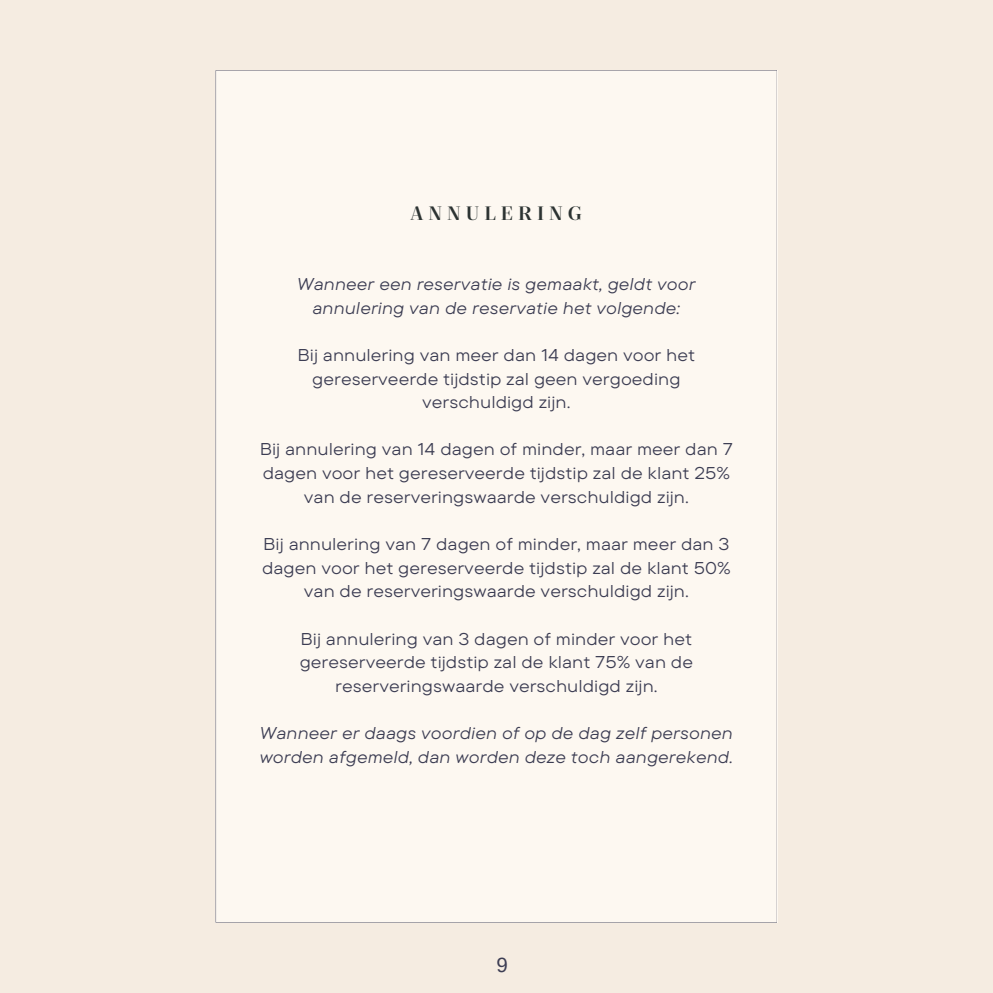
<style>
.page{position:relative;width:993px;height:993px;background:#fff}
.page>*{position:absolute;margin:0;border:0;box-sizing:border-box;transform-origin:0 0}
.t1{font:20.47px "Arimo";color:#3c3d53}
.t2{font:700 20.12px "Quinn Display";letter-spacing:.25em;color:#2c3332}
.t3{font:16.97px/23.6px "TT Commons Pro Exp";color:#3c3d53;text-align:center}
.t4{font:italic 16.97px/23.6px "TT Commons Pro Exp";color:#3c3d53;text-align:center}
</style>
<div class="page">
<div style="left:0;top:0;width:992px;height:992px;background:#f5ece1"></div>
<div style="left:215px;top:70px;width:562px;height:852px;background:#fdf8f1"></div>
<p class="t2" style="left:410px;top:201px;width:173px">ANNULERING</p>
<p class="t4" style="left:297px;top:272px;width:400px">Wanneer een reservatie is gemaakt, geldt voor annulering van de reservatie het volgende:</p>
<p class="t3" style="left:297px;top:342px;width:399px">Bij annulering van meer dan 14 dagen voor het gereserveerde tijdstip zal geen vergoeding</p>
<p class="t3" style="left:422px;top:390px;width:150px">verschuldigd zijn.</p>
<p class="t3" style="left:260px;top:437px;width:474px">Bij annulering van 14 dagen of minder, maar meer dan 7 dagen voor het gereserveerde tijdstip zal de klant 25% van de reserveringswaarde verschuldigd zijn.</p>
<p class="t3" style="left:262px;top:531px;width:470px">Bij annulering van 7 dagen of minder, maar meer dan 3 dagen voor het gereserveerde tijdstip zal de klant 50% van de reserveringswaarde verschuldigd zijn.</p>
<p class="t3" style="left:299px;top:626px;width:395px">Bij annulering van 3 dagen of minder voor het gereserveerde tijdstip zal de klant 75% van de reserveringswaarde verschuldigd zijn.</p>
<p class="t4" style="left:259px;top:720px;width:475px;text-align:left">Wanneer er daags voordien of op de dag zelf personen worden afgemeld, dan worden deze toch aangerekend.</p>
<p class="t1" style="left:496px;top:953px;width:13px">9</p>
</div>
